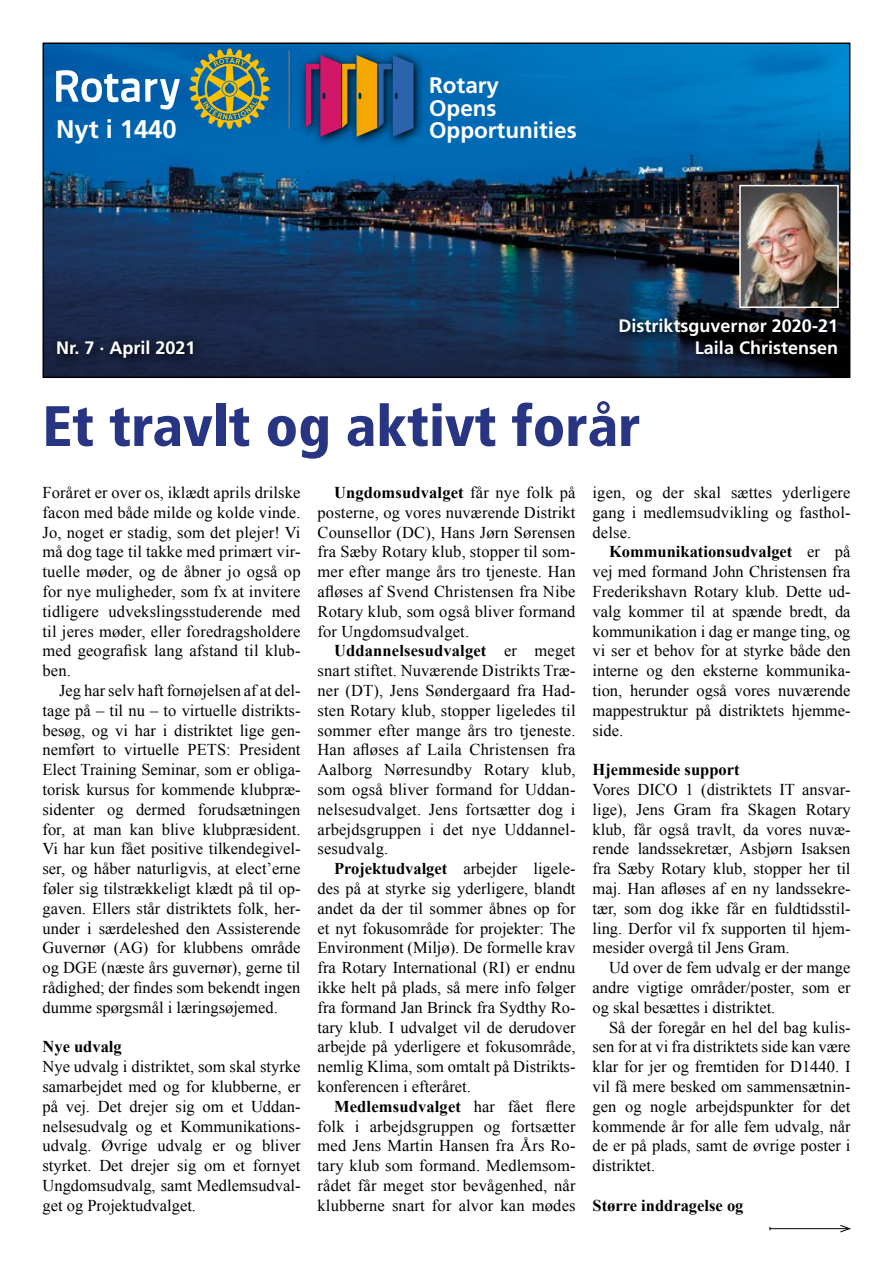
<style>
.page{position:relative;width:893px;height:1263px;background:#fff}
.page>*{position:absolute;margin:0;border:0;box-sizing:border-box;transform-origin:0 0}
.t1{font:900 condensed 57px "Frutiger";color:#283583}
.t2{font:700 25.5px "Frutiger";color:#fff}
.t3{font:700 22.5px/22.5px "Frutiger";color:#fff}
.t4{font:700 18px "Frutiger";color:#fff}
.t5{font:16.5px/19.8px "Times New Roman";color:#000;text-align:justify}
.t6{font:700 16.5px "Times New Roman";color:#000}
.s1{font-weight:700}
</style>
<div class="page">
<img style="left:46px;top:46px;width:801px;height:329px">
<div style="left:43px;top:43px;width:807px;height:335px;border:2px solid #000"></div>
<svg style="left:612px;top:312px;width:237px;height:53px;background:#081522"></svg>
<svg style="left:50px;top:334px;width:154px;height:35px;background:#151f3b"></svg>
<img style="left:742px;top:188px;width:94px;height:117px">
<div style="left:739px;top:185px;width:100px;height:123px;border:2px solid #fff"></div>
<svg style="left:56px;top:70px;width:124px;height:40px"></svg>
<svg style="left:189px;top:49px;width:81px;height:80px;background:#62876a"></svg>
<hr style="left:288px;top:51px;width:2px;height:78px;background:#706f6f">
<hr style="left:770px;top:1228px;width:79px;height:1px;background:#000">
<svg style="left:839px;top:1225px;width:12px;height:8px"></svg>
<svg style="left:299px;top:48px;width:126px;height:99px;background:#005fa3"></svg>
<svg style="left:306px;top:55px;width:108px;height:82px;background:#6b5564"></svg>
<h2 class="t2" style="left:56px;top:114px;width:122px">Nyt i 1440</h2>
<h3 class="t3" style="left:429px;top:74px;width:149px">Rotary<br>Opens<br>Opportunities</h3>
<p class="t4" style="left:619px;top:316px;width:221px">Distriktsguvernør 2020-21</p>
<p class="t4" style="left:56px;top:337px;width:141px">Nr. 7 · April 2021</p>
<p class="t4" style="left:695px;top:337px;width:145px">Laila Christensen</p>
<h1 class="t1" style="left:43px;top:392px;width:599px">Et travlt og aktivt forår</h1>
<p class="t5" style="left:43px;top:482px;width:260px">Foråret er over os, iklædt aprils drilske facon med både milde og kolde vinde.<br>Jo, noget er stadig, som det plejer! Vi må dog tage til takke med primært vir&shy;tuelle møder, og de åbner jo også op for nye muligheder, som fx at invitere tidligere udvekslingsstuderende med til jeres møder, eller foredragsholdere med geografisk lang afstand til klub&shy;ben.</p>
<p class="t5" style="left:43px;top:680px;width:260px;text-indent:16px">Jeg har selv haft fornøjelsen af at del&shy;tage på – til nu – to virtuelle distrikts&shy;besøg, og vi har i distriktet lige gen&shy;nemført to virtuelle PETS: President Elect Training Seminar, som er obliga&shy;torisk kursus for kommende klubpræ&shy;sidenter og dermed forudsætningen for, at man kan blive klubpræsident.<br>Vi har kun fået positive tilkendegivel&shy;ser, og håber naturligvis, at elect’erne føler sig tilstrækkeligt klædt på til op&shy;gaven. Ellers står distriktets folk, her&shy;under i særdeleshed den Assisterende Guvernør (AG) for klubbens område og DGE (næste års guvernør), gerne til rådighed; der findes som bekendt ingen dumme spørgsmål i læringsøjemed.</p>
<p class="t6" style="left:43px;top:1035px;width:81px">Nye udvalg</p>
<p class="t5" style="left:43px;top:1056px;width:259px">Nye udvalg i distriktet, som skal styrke samarbejdet med og for klubberne, er på vej. Det drejer sig om et Uddan&shy;nelsesudvalg og et Kommunikations&shy;udvalg. Øvrige udvalg er og bliver styrket. Det drejer sig om et fornyet Ungdomsudvalg, samt Medlemsudval&shy;get og Projektudvalget.</p>
<p class="t5" style="left:318px;top:482px;width:260px;text-indent:16px"><span class="s1">Ungdomsudvalget</span> får nye folk på posterne, og vores nuværende Distrikt Counsellor (DC), Hans Jørn Sørensen fra Sæby Rotary klub, stopper til som&shy;mer efter mange års tro tjeneste. Han afløses af Svend Christensen fra Nibe Rotary klub, som også bliver formand for Ungdomsudvalget.</p>
<p class="t5" style="left:318px;top:641px;width:260px;text-indent:16px"><span class="s1">Uddannelsesudvalget</span> er meget snart stiftet. Nuværende Distrikts Træ&shy;ner (DT), Jens Søndergaard fra Had&shy;sten Rotary klub, stopper ligeledes til sommer efter mange års tro tjeneste.<br>Han afløses af Laila Christensen fra Aalborg Nørresundby Rotary klub, som også bliver formand for Uddan&shy;nelsesudvalget. Jens fortsætter dog i arbejdsgruppen i det nye Uddannel&shy;sesudvalg.</p>
<p class="t5" style="left:318px;top:858px;width:260px;text-indent:16px"><span class="s1">Projektudvalget</span> arbejder ligele&shy;des på at styrke sig yderligere, blandt andet da der til sommer åbnes op for et nyt fokusområde for projekter: The Environment (Miljø). De formelle krav fra Rotary International (RI) er endnu ikke helt på plads, så mere info følger fra formand Jan Brinck fra Sydthy Ro&shy;tary klub. I udvalget vil de derudover arbejde på yderligere et fokusområde, nemlig Klima, som omtalt på Distrikts&shy;konferencen i efteråret.</p>
<p class="t5" style="left:318px;top:1096px;width:260px;text-indent:16px"><span class="s1">Medlemsudvalget</span> har fået flere folk i arbejdsgruppen og fortsætter med Jens Martin Hansen fra Års Ro&shy;tary klub som formand. Medlemsom&shy;rådet får meget stor bevågenhed, når klubberne snart for alvor kan mødes</p>
<p class="t5" style="left:592px;top:482px;width:260px">igen, og der skal sættes yderligere gang i medlemsudvikling og fasthol&shy;delse.</p>
<p class="t5" style="left:592px;top:542px;width:260px;text-indent:16px"><span class="s1">Kommunikationsudvalget</span> er på vej med formand John Christensen fra Frederikshavn Rotary klub. Dette ud&shy;valg kommer til at spænde bredt, da kommunikation i dag er mange ting, og vi ser et behov for at styrke både den interne og den eksterne kommunika&shy;tion, herunder også vores nuværende mappestruktur på distriktets hjemme&shy;side.</p>
<p class="t6" style="left:592px;top:758px;width:149px">Hjemmeside support</p>
<p class="t5" style="left:592px;top:779px;width:260px">Vores DICO 1 (distriktets IT ansvar&shy;lige), Jens Gram fra Skagen Rotary klub, får også travlt, da vores nuvæ&shy;rende landssekretær, Asbjørn Isaksen fra Sæby Rotary klub, stopper her til maj. Han afløses af en ny landssekre&shy;tær, som dog ikke får en fuldtidsstil&shy;ling. Derfor vil fx supporten til hjem&shy;mesider overgå til Jens Gram.</p>
<p class="t5" style="left:592px;top:957px;width:260px;text-indent:16px">Ud over de fem udvalg er der mange andre vigtige områder/poster, som er og skal besættes i distriktet.</p>
<p class="t5" style="left:592px;top:1017px;width:260px;text-indent:16px">Så der foregår en hel del bag kulis&shy;sen for at vi fra distriktets side kan være klar for jer og fremtiden for D1440. I vil få mere besked om sammensætnin&shy;gen og nogle arbejdspunkter for det kommende år for alle fem udvalg, når de er på plads, samt de øvrige poster i distriktet.</p>
<p class="t6" style="left:592px;top:1194px;width:152px">Større inddragelse og</p>
</div>
